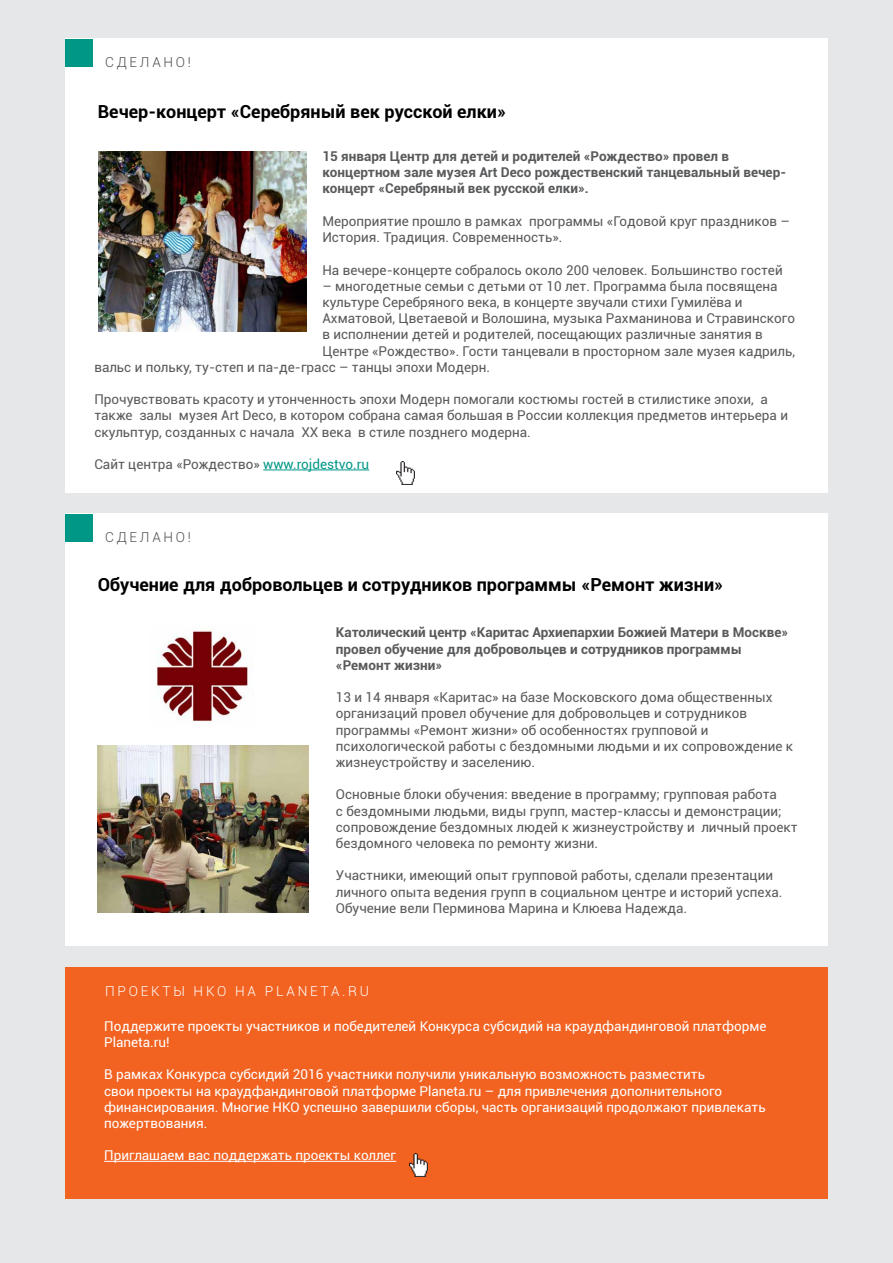
<style>
.page{position:relative;width:893px;height:1263px;background:#e6e7e8}
.page>*{position:absolute;margin:0;border:0;box-sizing:border-box;transform-origin:0 0}
.t1{font:700 18px "Roboto";color:#000}
.t2{font:300 13.8px "Roboto";letter-spacing:.2em;color:#fff}
.t3{font:300 13.8px "Roboto";color:#4d4d4f}
.t4{font:13.5px/16.2px "Roboto";color:#58595b}
.t5{font:13.5px/16.2px "Roboto";color:#fff}
.t6{font:700 13.5px/16.2px "Roboto";color:#58595b}
.s1{color:#009787}
</style>
<div class="page">
<div style="left:65px;top:514px;width:763px;height:432px;background:#fff"></div>
<div style="left:66px;top:514px;width:27px;height:28px;background:#009787"></div>
<div style="left:65px;top:39px;width:763px;height:454px;background:#fff"></div>
<div style="left:66px;top:39px;width:27px;height:28px;background:#009787"></div>
<hr style="left:263px;top:470px;width:106px;height:1px;background:#009787">
<img style="left:396px;top:461px;width:19px;height:24px">
<img style="left:97px;top:745px;width:211px;height:167px">
<img style="left:99px;top:151px;width:207px;height:180px">
<img style="left:156px;top:629px;width:96px;height:92px">
<div style="left:65px;top:967px;width:763px;height:232px;background:#f26322"></div>
<hr style="left:104px;top:1161px;width:292px;height:1px;background:#fff">
<img style="left:409px;top:1153px;width:18px;height:24px">
<p class="t3" style="left:105px;top:53px;width:12px">СДЕЛАН</p>
<p class="t3" style="left:176px;top:53px;width:17px">О!</p>
<h1 class="t1" style="left:98px;top:99px;width:410px">Вечер-концерт «Серебряный век русской елки»</h1>
<p class="t6" style="left:322px;top:148px;width:465px">15 января Центр для детей и родителей «Рождество» провел в концертном зале музея Art Deco рождественский танцевальный вечер&shy;концерт «Серебряный век русской елки».</p>
<p class="t4" style="left:322px;top:212px;width:469px">Мероприятие прошло в рамках программы «Годовой круг праздников –<br>История. Традиция. Современность».</p>
<p class="t4" style="left:322px;top:261px;width:462px">На вечере-концерте собралось около 200 человек. Большинство гостей</p>
<p class="t4" style="left:322px;top:277px;width:457px">– многодетные семьи с детьми от 10 лет. Программа была посвящена</p>
<p class="t4" style="left:322px;top:293px;width:422px">культуре Серебряного века, в концерте звучали стихи Гумилёва и</p>
<p class="t4" style="left:322px;top:310px;width:474px">Ахматовой, Цветаевой и Волошина, музыка Рахманинова и Стравинского</p>
<p class="t4" style="left:322px;top:326px;width:442px">в исполнении детей и родителей, посещающих различные занятия в</p>
<p class="t4" style="left:322px;top:342px;width:474px">Центре «Рождество». Гости танцевали в просторном зале музея кадриль,</p>
<p class="t4" style="left:94px;top:358px;width:397px">вальс и польку, ту-степ и па-де-грасс – танцы эпохи Модерн.</p>
<p class="t4" style="left:94px;top:391px;width:695px">Прочувствовать красоту и утонченность эпохи Модерн помогали костюмы гостей в стилистике эпохи, а также залы музея Art Deco, в котором собрана самая большая в России коллекция предметов интерьера и скульптур, созданных с начала ХХ века в стиле позднего модерна.</p>
<p class="t4" style="left:94px;top:455px;width:276px">Сайт центра «Рождество» <span class="s1">www.rojdestvo.ru</span></p>
<p class="t3" style="left:105px;top:528px;width:12px">СДЕЛАН</p>
<p class="t3" style="left:176px;top:528px;width:17px">О!</p>
<h1 class="t1" style="left:98px;top:572px;width:627px">Обучение для добровольцев и сотрудников программы «Ремонт жизни»</h1>
<p class="t6" style="left:336px;top:624px;width:454px">Католический центр «Каритас Архиепархии Божией Матери в Москве» провел обучение для добровольцев и сотрудников программы «Ремонт жизни»</p>
<p class="t4" style="left:336px;top:689px;width:459px">13 и 14 января «Каритас» на базе Московского дома общественных организаций провел обучение для добровольцев и сотрудников программы «Ремонт жизни» об особенностях групповой и психологической работы с бездомными людьми и их сопровождение к жизнеустройству и заселению.</p>
<p class="t4" style="left:336px;top:786px;width:463px">Основные блоки обучения: введение в программу; групповая работа<br>с бездомными людьми, виды групп, мастер-классы и демонстрации; сопровождение бездомных людей к жизнеустройству и личный проект бездомного человека по ремонту жизни.</p>
<p class="t4" style="left:336px;top:867px;width:448px">Участники, имеющий опыт групповой работы, сделали презентации личного опыта ведения групп в социальном центре и историй успеха.<br>Обучение вели Перминова Марина и Клюева Надежда.</p>
<p class="t2" style="left:105px;top:981px;width:265px">П РО ЕКТЫ НК О НА PLANETA.RU</p>
<p class="t5" style="left:104px;top:1017px;width:664px">Поддержите проекты участников и победителей Конкурса субсидий на краудфандинговой платформе<br>Planeta.ru!</p>
<p class="t5" style="left:104px;top:1066px;width:663px">В рамках Конкурса субсидий 2016 участники получили уникальную возможность разместить<br>свои проекты на краудфандинговой платформе Planeta.ru – для привлечения дополнительного финансирования. Многие НКО успешно завершили сборы, часть организаций продолжают привлекать пожертвования.</p>
<p class="t5" style="left:104px;top:1147px;width:293px">Приглашаем вас поддержать проекты коллег</p>
</div>
